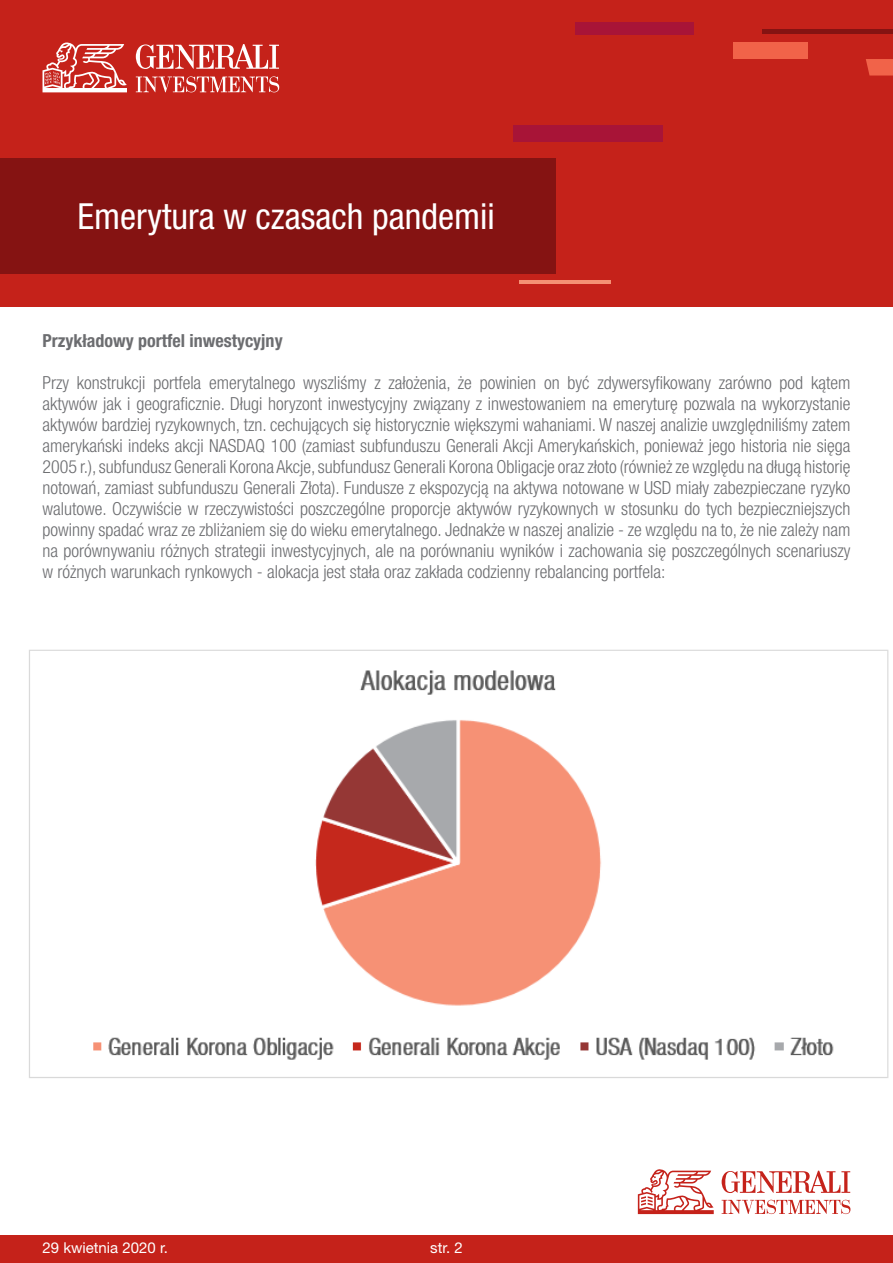
<style>
.page{position:relative;width:893px;height:1263px;background:#fff}
.page>*{position:absolute;margin:0;border:0;box-sizing:border-box;transform-origin:0 0}
.t1{font:condensed 36px "Helvetica Neue LT Pro";color:#fff}
._04_Copy_10_pt{font:300 condensed 18px/21px "Helvetica Neue LT Pro";color:#6c6d70;text-align:justify}
._04_Copy_10_pt-2{font:700 condensed 18px "Helvetica Neue LT Pro";color:#6c6d70}
.t2{font:15px "Helvetica Neue LT Pro";color:#fff}
</style>
<div class="page">
<div style="left:0;top:1235px;width:893px;height:28px;background:#c5221a"></div>
<svg style="left:638px;top:1169px;width:76px;height:45px"></svg>
<svg style="left:722px;top:1200px;width:128px;height:14px"></svg>
<svg style="left:722px;top:1171px;width:128px;height:22px"></svg>
<div style="left:0;top:0;width:893px;height:307px;background:#c5221a"></div>
<div style="left:575px;top:22px;width:118px;height:12px;background:#a81437"></div>
<div style="left:513px;top:125px;width:149px;height:17px;background:#a81437"></div>
<hr style="left:762px;top:30px;width:131px;height:4px;background:#851312">
<div style="left:733px;top:43px;width:75px;height:16px;background:#f16349"></div>
<svg style="left:866px;top:59px;width:27px;height:17px"></svg>
<hr style="left:519px;top:280px;width:91px;height:4px;background:#f59174">
<div style="left:0;top:158px;width:556px;height:116px;background:#851312"></div>
<svg style="left:136px;top:76px;width:143px;height:16px"></svg>
<svg style="left:136px;top:44px;width:143px;height:25px"></svg>
<svg style="left:43px;top:42px;width:84px;height:50px"></svg>
<img style="left:29px;top:649px;width:860px;height:429px">
<p class="t1" style="left:78px;top:195px;width:419px">Emerytura w czasach pandemii</p>
<p class="_04_Copy_10_pt-2" style="left:43px;top:330px;width:242px">Przykładowy portfel inwestycyjny</p>
<p class="_04_Copy_10_pt" style="left:43px;top:372px;width:809px">Przy konstrukcji portfela emerytalnego wyszliśmy z założenia, że powinien on być zdywersyfikowany zarówno pod kątem aktywów jak i geograficznie. Długi horyzont inwestycyjny związany z inwestowaniem na emeryturę pozwala na wykorzystanie aktywów bardziej ryzykownych, tzn. cechujących się historycznie większymi wahaniami. W naszej analizie uwzględniliśmy zatem amerykański indeks akcji NASDAQ 100 (zamiast subfunduszu Generali Akcji Amerykańskich, ponieważ jego historia nie sięga 2005 r.), subfundusz Generali Korona Akcje, subfundusz Generali Korona Obligacje oraz złoto (również ze względu na długą historię notowań, zamiast subfunduszu Generali Złota). Fundusze z ekspozycją na aktywa notowane w USD miały zabezpieczane ryzyko walutowe. Oczywiście w rzeczywistości poszczególne proporcje aktywów ryzykownych w stosunku do tych bezpieczniejszych powinny spadać wraz ze zbliżaniem się do wieku emerytalnego. Jednakże w naszej analizie - ze względu na to, że nie zależy nam na porównywaniu różnych strategii inwestycyjnych, ale na porównaniu wyników i zachowania się poszczególnych scenariuszy w różnych warunkach rynkowych - alokacja jest stała oraz zakłada codzienny rebalancing portfela:</p>
<p class="t2" style="left:43px;top:1238px;width:127px">29 kwietnia 2020 r.</p>
<p class="t2" style="left:430px;top:1238px;width:34px">str. 2</p>
</div>
